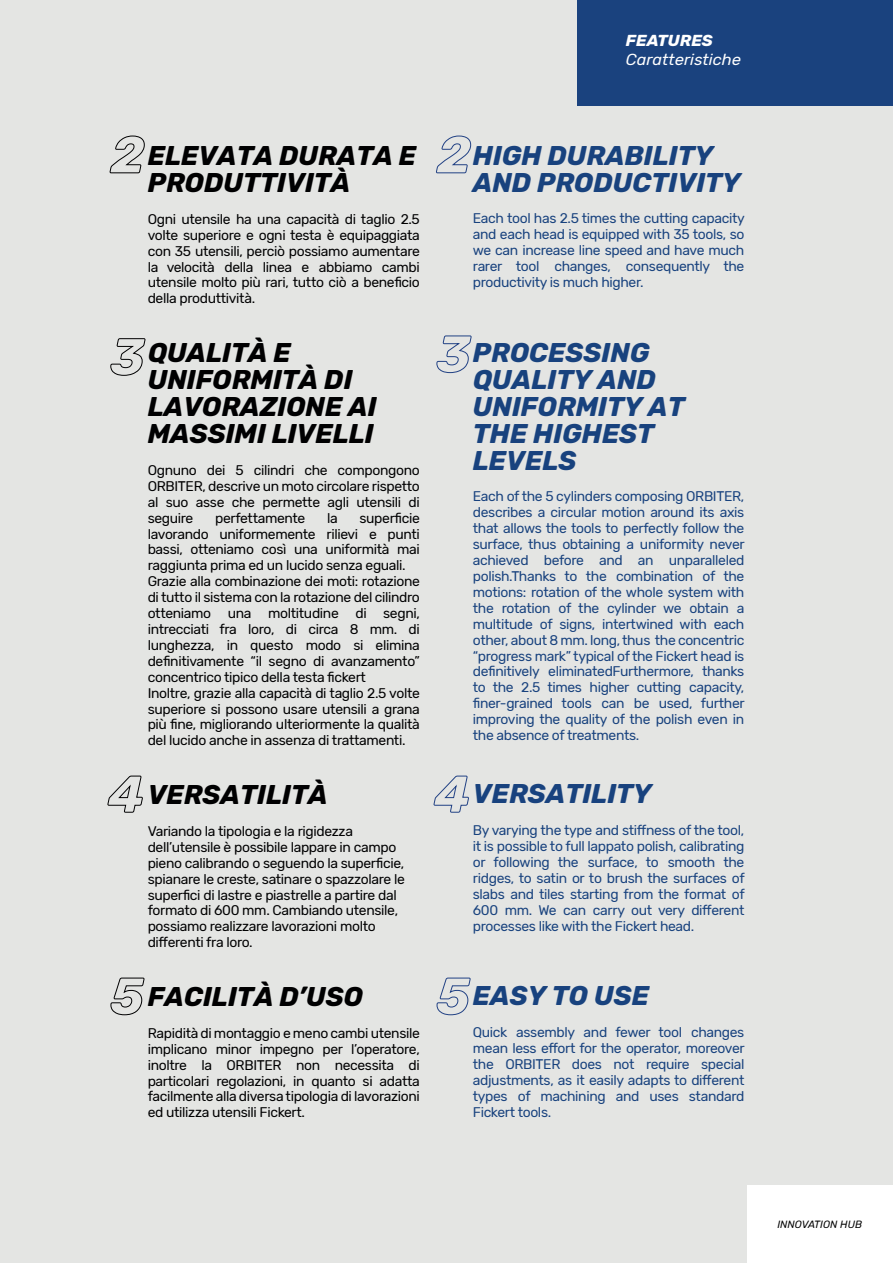
<style>
.page{position:relative;width:893px;height:1263px;background:#e4e5e3}
.page>*{position:absolute;margin:0;border:0;box-sizing:border-box;transform-origin:0 0}
.t1{font:italic 700 27px/27px "Rubik";color:#000001}
.t2{font:italic 700 27px/27px "Rubik";color:#18427e}
.t3{font:italic 15.9px "Rubik";color:#fff;scale:1.04 1}
.t4{font:italic 700 15.9px "Rubik";color:#fff;scale:1.04 1}
.t5{font:13.95px/15.9px "Rubik";letter-spacing:-.025em;color:#000001;text-align:justify}
.t6{font:13.95px/15.9px "Rubik";letter-spacing:-.025em;color:#18427e;text-align:justify}
.t7{font:italic 10.5px "Rubik";color:#000001}
</style>
<div class="page">
<div style="left:747px;top:1185px;width:146px;height:78px;background:#fff"></div>
<svg style="left:109px;top:135px;width:36px;height:39px"></svg>
<svg style="left:107px;top:775px;width:36px;height:38px"></svg>
<svg style="left:436px;top:135px;width:35px;height:39px"></svg>
<svg style="left:433px;top:775px;width:36px;height:38px"></svg>
<svg style="left:110px;top:977px;width:35px;height:38px"></svg>
<svg style="left:436px;top:977px;width:35px;height:38px"></svg>
<svg style="left:110px;top:338px;width:36px;height:38px"></svg>
<svg style="left:436px;top:335px;width:36px;height:38px"></svg>
<div style="left:577px;top:0;width:316px;height:106px;background:#1a427e"></div>
<h1 class="t1" style="left:148px;top:143px;width:270px">ELEVATA DURATA E<br>PRODUTTIVITÀ</h1>
<p class="t5" style="left:148px;top:211px;width:274px">Ogni utensile ha una capacità di taglio 2.5 volte superiore e ogni testa è equipaggiata con 35 utensili, perciò possiamo aumentare la velocità della linea e abbiamo cambi utensile molto più rari, tutto ciò a beneficio della produttività.</p>
<h1 class="t1" style="left:148px;top:340px;width:230px">QUALITÀ E<br>UNIFORMITÀ DI<br>LAVORAZIONE AI<br>MASSIMI LIVELLI</h1>
<p class="t5" style="left:148px;top:462px;width:274px">Ognuno dei 5 cilindri che compongono ORBITER, descrive un moto circolare rispetto al suo asse che permette agli utensili di seguire</p>
<p class="t5" style="left:148px;top:510px;width:274px;text-align:left;text-indent:212px">superficie lavorando uniformemente rilievi e punti bassi, otteniamo così una uniformità mai raggiunta prima ed un lucido senza eguali.<br>Grazie alla combinazione dei moti: rotazione di tutto il sistema con la rotazione del cilindro otteniamo una moltitudine di segni, intrecciati fra loro, di circa 8 mm. di lunghezza, in questo modo si elimina definitivamente “il segno di avanzamento” concentrico tipico della testa fickert<br>Inoltre, grazie alla capacità di taglio 2.5 volte superiore si possono usare utensili a grana più fine, migliorando ulteriormente la qualità del lucido anche in assenza di trattamenti.</p>
<h1 class="t1" style="left:148px;top:782px;width:181px">VERSATILITÀ</h1>
<p class="t5" style="left:148px;top:823px;width:259px;text-align:left">Variando la tipologia e la rigidezza dell’utensile è possibile lappare in campo pieno calibrando o seguendo la superficie, spianare le creste, satinare o spazzolare le superfici di lastre e piastrelle a partire dal formato di 600 mm. Cambiando utensile, possiamo realizzare lavorazioni molto differenti fra loro.</p>
<h1 class="t1" style="left:148px;top:984px;width:217px">FACILITÀ D’USO</h1>
<p class="t5" style="left:148px;top:1025px;width:274px">Rapidità di montaggio e meno cambi utensile implicano minor impegno per l’operatore, inoltre la ORBITER non necessita di particolari regolazioni, in quanto si adatta facilmente alla diversa tipologia di lavorazioni ed utilizza utensili Fickert.</p>
<p class="t5" style="left:215px;top:510px;width:92px">perfettamente</p>
<p class="t5" style="left:327px;top:510px;width:12px">la</p>
<p class="t4" style="left:626px;top:31px;width:85px">FEATURES</p>
<p class="t3" style="left:626px;top:51px;width:112px">Caratteristiche</p>
<h1 class="t2" style="left:473px;top:142px;width:269px">HIGH DURABILITY<br>AND PRODUCTIVITY</h1>
<p class="t6" style="left:473px;top:211px;width:273px">Each tool has 2.5 times the cutting capacity and each head is equipped with 35 tools, so we can increase line speed and have much rarer tool changes, consequently the productivity is much higher.</p>
<h1 class="t2" style="left:473px;top:340px;width:214px">PROCESSING<br>QUALITY AND<br>UNIFORMITY AT<br>THE HIGHEST<br>LEVELS</h1>
<p class="t6" style="left:473px;top:489px;width:273px">Each of the 5 cylinders composing ORBITER, describes a circular motion around its axis that allows the tools to perfectly follow the surface, thus obtaining a uniformity never achieved before and an unparalleled polish.Thanks to the combination of the motions: rotation of the whole system with the rotation of the cylinder we obtain a multitude of signs, intertwined with each other, about 8 mm. long, thus the concentric “progress mark” typical of the Fickert head is definitively eliminatedFurthermore, thanks to the 2.5 times higher cutting capacity, finer-grained tools can be used, further improving the quality of the polish even in the absence of treatments.</p>
<h1 class="t2" style="left:473px;top:781px;width:180px">VERSATILITY</h1>
<p class="t6" style="left:473px;top:823px;width:273px">By varying the type and stiffness of the tool, it is possible to full lappato polish, calibrating or following the surface, to smooth the ridges, to satin or to brush the surfaces of slabs and tiles starting from the format of 600 mm. We can carry out very different processes like with the Fickert head.</p>
<h1 class="t2" style="left:473px;top:983px;width:178px">EASY TO USE</h1>
<p class="t6" style="left:473px;top:1024px;width:273px">Quick assembly and fewer tool changes mean less effort for the operator, moreover the ORBITER does not require special adjustments, as it easily adapts to different types of machining and uses standard Fickert tools.</p>
<p class="t7" style="left:777px;top:1219px;width:86px">INNOVATION HUB</p>
</div>
